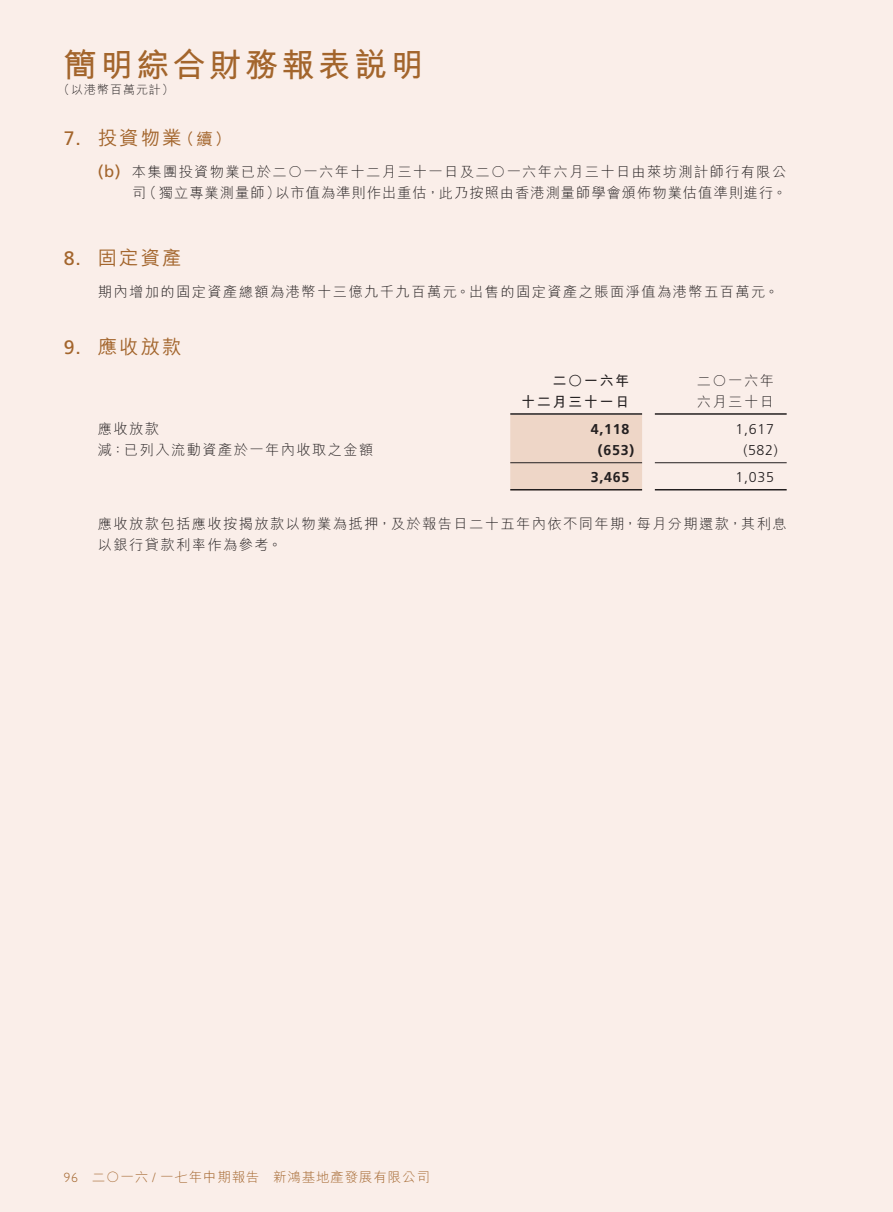
<style>
.page{position:relative;width:893px;height:1212px;background:#faeee9}
.page>*{position:absolute;margin:0;border:0;box-sizing:border-box;transform-origin:0 0}
.t1{font:700 33px "M Hei HK";letter-spacing:.1em;color:#a3652c}
.Heading_1{font:500 19.5px "M Hei HK";letter-spacing:.1em;color:#a3652c}
.Body_Text{font:300 14.25px/21px "M Hei HK";letter-spacing:.1em;color:#231f20}
.Heading_2{font:300 14.25px/21px "M Hei HK";letter-spacing:.095em;color:#231f20;text-align:right}
.Body_Text-2{font:700 14.25px "Frutiger LT Std";letter-spacing:.05em;color:#231f20}
.Body_Text-3{font:300 14.25px "Frutiger LT Std";letter-spacing:.05em;color:#231f20}
.Body_Text-4{font:700 14.25px "M Hei HK";letter-spacing:.1em;color:#231f20}
.t2{font:300 13.5px "M Hei HK";letter-spacing:.06em;color:#a3652c}
.t3{font:300 12px "M Hei HK";letter-spacing:.08em;color:#231f20}
.s1{font-family:"Frutiger LT Std";font-weight:400}
.s2{font-size:16.5px}
.s3{font-family:"Frutiger LT Std";font-weight:400;font-size:16.5px;color:#a3652c}
.s4{font-family:"Gill Sans Std"}
</style>
<div class="page">
<div style="left:510px;top:415px;width:132px;height:74px;background:#eed6c7"></div>
<hr style="left:510px;top:413px;width:132px;height:2px;background:#231f20">
<hr style="left:655px;top:413px;width:132px;height:2px;background:#231f20">
<hr style="left:510px;top:462px;width:132px;height:1px;background:#231f20">
<hr style="left:655px;top:462px;width:132px;height:1px;background:#231f20">
<hr style="left:510px;top:489px;width:132px;height:1px;background:#231f20">
<hr style="left:655px;top:489px;width:132px;height:1px;background:#231f20">
<h1 class="t1" style="left:64px;top:40px;width:361px">簡明綜合財務報表說明</h1>
<p class="t3" style="left:58px;top:84px;width:118px">（以港幣百萬元計）</p>
<p class="Heading_1" style="left:64px;top:124px;width:169px"><span class="s1">7.</span> 投資物業<span class="s2">（續）</span></p>
<p class="Heading_2" style="left:98px;top:161px;width:690px"><span class="s3">(b)</span> 本集團投資物業已於二○一六年十二月三十一日及二○一六年六月三十日由萊坊測計師行有限公司（獨立專業測量師）以市值為準則作出重估，此乃按照由香港測量師學會頒佈物業估值準則進行。</p>
<p class="Heading_1" style="left:64px;top:244px;width:119px"><span class="s1">8.</span> 固定資產</p>
<p class="Body_Text" style="left:98px;top:281px;width:682px">期內增加的固定資產總額為港幣十三億九千九百萬元。出售的固定資產之賬面淨值為港幣五百萬元。</p>
<p class="Heading_1" style="left:64px;top:332px;width:119px"><span class="s1">9.</span> 應收放款</p>
<p class="Body_Text-4" style="left:552px;top:370px;width:78px">二○一六年</p>
<p class="Body_Text-4" style="left:521px;top:391px;width:110px">十二月三十一日</p>
<p class="Body_Text" style="left:697px;top:370px;width:78px">二○一六年</p>
<p class="Body_Text" style="left:697px;top:391px;width:78px">六月三十日</p>
<p class="Body_Text" style="left:98px;top:418px;width:63px">應收放款</p>
<p class="Body_Text-2" style="left:591px;top:421px;width:40px">4,118</p>
<p class="Body_Text-3" style="left:735px;top:421px;width:40px">1,617</p>
<p class="Body_Text" style="left:98px;top:439px;width:277px">減：已列入流動資產於一年內收取之金額</p>
<p class="Body_Text-2" style="left:598px;top:442px;width:38px">(653)</p>
<p class="Body_Text-3" style="left:743px;top:442px;width:36px">(582)</p>
<p class="Body_Text-2" style="left:591px;top:469px;width:40px">3,465</p>
<p class="Body_Text-3" style="left:735px;top:469px;width:40px">1,035</p>
<p class="Body_Text" style="left:98px;top:513px;width:690px">應收放款包括應收按揭放款以物業為抵押，及於報告日二十五年內依不同年期，每月分期還款，其利息以銀行貸款利率作為參考。</p>
<p class="t2" style="left:64px;top:1170px;width:368px"><span class="s4">96</span> 二○一六 <span class="s4">/</span> 一七年中期報告 新鴻基地產發展有限公司</p>
</div>
